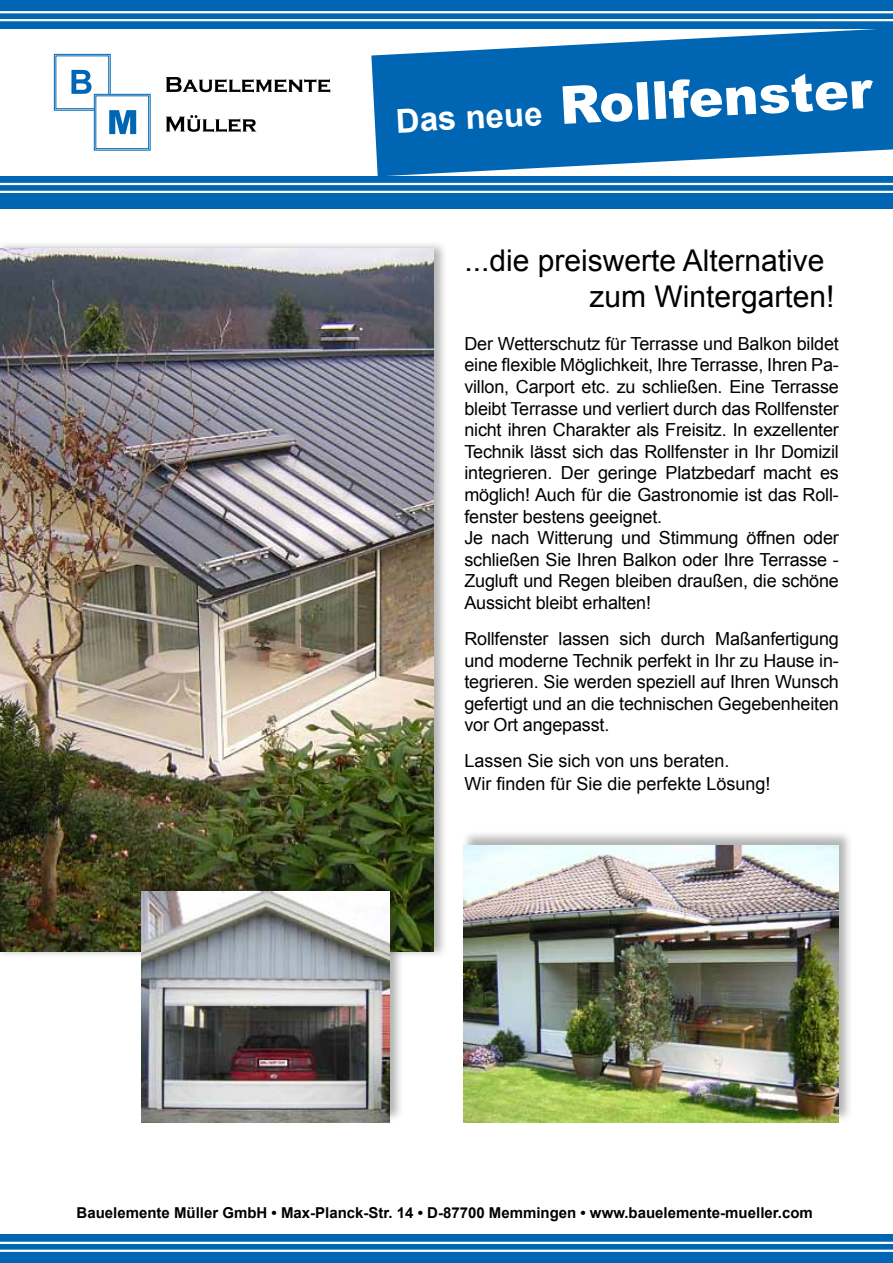
<style>
.page{position:relative;width:893px;height:1263px;background:#fff}
.page>*{position:absolute;margin:0;border:0;box-sizing:border-box;transform-origin:0 0}
.t1{font:900 52.5px "Arial";color:#fff}
.t2{font:30px/36px "Arial";color:#000}
.t3{font:18px/21.6px "Arial";letter-spacing:-.01em;color:#000}
.t4{font:700 15px "Arial";color:#000}
.s1{font-weight:700;font-size:33px}
</style>
<div class="page">
<div style="left:0;top:240px;width:449px;height:719px;background:#000;opacity:.3"></div>
<img style="left:0;top:249px;width:434px;height:702px">
<div style="left:462px;top:830px;width:392px;height:293px;background:#000;opacity:.3"></div>
<img style="left:463px;top:845px;width:376px;height:277px">
<div style="left:139px;top:877px;width:265px;height:246px;background:#000;opacity:.3"></div>
<img style="left:141px;top:892px;width:248px;height:230px">
<div style="left:0;top:176px;width:893px;height:32px;background:#0066b3"></div>
<hr style="left:0;top:183px;width:893px;height:2px;background:#fff">
<hr style="left:0;top:191px;width:893px;height:2px;background:#fff">
<div style="left:0;top:0;width:893px;height:28px;background:#0066b3"></div>
<hr style="left:0;top:19px;width:893px;height:2px;background:#fff">
<hr style="left:0;top:11px;width:893px;height:2px;background:#fff">
<svg style="left:54px;top:54px;width:97px;height:97px"></svg>
<svg style="left:166px;top:77px;width:164px;height:16px"></svg>
<svg style="left:166px;top:115px;width:90px;height:17px"></svg>
<svg style="left:371px;top:28px;width:522px;height:148px;fill:#0066b3"></svg>
<div style="left:0;top:1234px;width:893px;height:29px;background:#0066b3"></div>
<hr style="left:0;top:1242px;width:893px;height:2px;background:#fff">
<hr style="left:0;top:1249px;width:893px;height:3px;background:#fff">
<h1 class="t1" style="left:394px;top:76px;width:478px;rotate:-3deg"><span class="s1">Das neue</span> Rollfenster</h1>
<h2 class="t2" style="left:589px;top:242px;width:247px;text-indent:-125px">...die preiswerte Alternative zum Wintergarten!</h2>
<p class="t3" style="left:464px;top:333px;width:376px">Der Wetterschutz für Terrasse und Balkon bildet eine flexible Möglichkeit, Ihre Terrasse, Ihren Pa&shy;villon, Carport etc. zu schließen. Eine Terrasse bleibt Terrasse und verliert durch das Rollfenster nicht ihren Charakter als Freisitz. In exzellenter Technik lässt sich das Rollfenster in Ihr Domizil integrieren. Der geringe Platzbedarf macht es möglich! Auch für die Gastronomie ist das Roll&shy;fenster bestens geeignet.<br>Je nach Witterung und Stimmung öffnen oder schließen Sie Ihren Balkon oder Ihre Terrasse - Zugluft und Regen bleiben draußen, die schöne Aussicht bleibt erhalten!</p>
<p class="t3" style="left:464px;top:628px;width:376px;text-align:justify">Rollfenster lassen sich durch Maßanfertigung und moderne Technik perfekt in Ihr zu Hause in&shy;tegrieren. Sie werden speziell auf Ihren Wunsch gefertigt und an die technischen Gegebenheiten vor Ort angepasst.</p>
<p class="t3" style="left:464px;top:750px;width:308px;line-height:22.5px">Lassen Sie sich von uns beraten.<br>Wir finden für Sie die perfekte Lösung!</p>
<p class="t4" style="left:77px;top:1202px;width:738px">Bauelemente Müller GmbH • Max-Planck-Str. 14 • D-87700 Memmingen • www.bauelemente-mueller.com</p>
</div>
